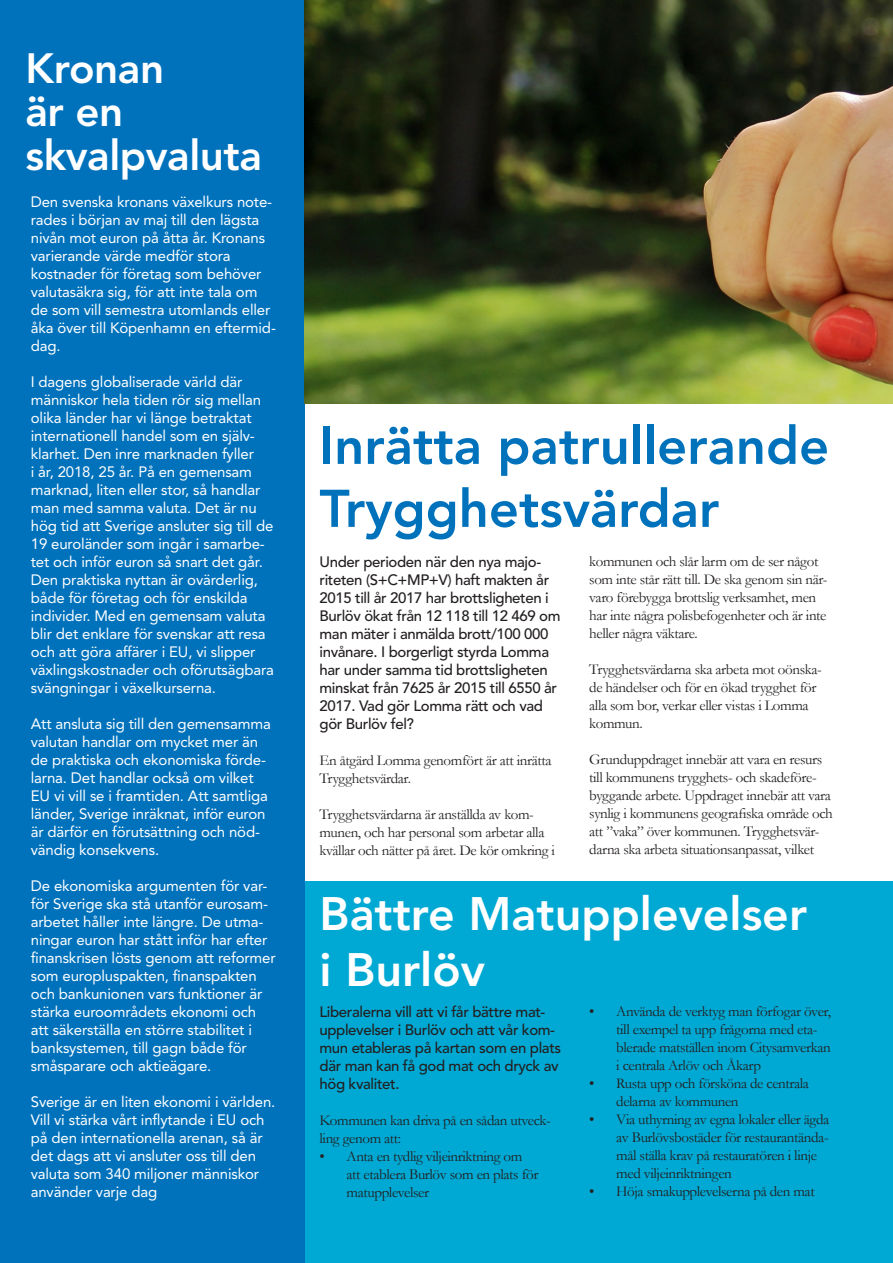
<style>
.page{position:relative;width:893px;height:1263px;background:#fff}
.page>*{position:absolute;margin:0;border:0;box-sizing:border-box;transform-origin:0 0}
.t1{font:800 52.5px/63px "Avenir LT Std";color:#0072bc}
.t2{font:800 46.5px "Avenir LT Std";color:#fff}
.t3{font:800 42px/43.5px "Avenir LT Std";letter-spacing:-.01em;color:#fff}
.t4{font:15px/18px "Avenir LT Std";letter-spacing:-.01em;color:#fff}
.t5{font:15px/18px "Garamond";letter-spacing:-.025em;color:#231f20}
.t6{font:500 15px/18px "Avenir LT Std";letter-spacing:-.025em;color:#231f20}
</style>
<div class="page">
<div style="left:304px;top:881px;width:589px;height:382px;background:#00a9d4"></div>
<div style="left:0;top:0;width:304px;height:1263px;background:#0072bc"></div>
<img style="left:304px;top:0;width:589px;height:404px">
<p class="t3" style="left:26px;top:47px;width:140px">Kronan är en</p>
<p class="t3" style="left:26px;top:134px;width:238px">skvalpvaluta</p>
<p class="t4" style="left:31px;top:192px;width:247px">Den svenska kronans växelkurs note&shy;rades i början av maj till den lägsta nivån mot euron på åtta år. Kronans varierande värde medför stora kostnader för företag som behöver valutasäkra sig, för att inte tala om de som vill semestra utomlands eller åka över till Köpenhamn en eftermid&shy;dag.</p>
<p class="t4" style="left:31px;top:372px;width:245px">I dagens globaliserade värld där människor hela tiden rör sig mellan olika länder har vi länge betraktat internationell handel som en själv&shy;klarhet. Den inre marknaden fyller<br>i år, 2018, 25 år. På en gemensam marknad, liten eller stor, så handlar man med samma valuta. Det är nu hög tid att Sverige ansluter sig till de 19 euroländer som ingår i samarbe&shy;tet och inför euron så snart det går.<br>Den praktiska nyttan är ovärderlig, både för företag och för enskilda individer. Med en gemensam valuta blir det enklare för svenskar att resa och att göra affärer i EU, vi slipper växlingskostnader och oförutsägbara svängningar i växelkurserna.</p>
<p class="t4" style="left:31px;top:714px;width:241px">Att ansluta sig till den gemensamma valutan handlar om mycket mer än de praktiska och ekonomiska förde&shy;larna. Det handlar också om vilket EU vi vill se i framtiden. Att samtliga länder, Sverige inräknat, inför euron är därför en förutsättning och nöd&shy;vändig konsekvens.</p>
<p class="t4" style="left:31px;top:876px;width:246px">De ekonomiska argumenten för var&shy;för Sverige ska stå utanför eurosam&shy;arbetet håller inte längre. De utma&shy;ningar euron har stått inför har efter finanskrisen lösts genom att reformer som europluspakten, finanspakten och bankunionen vars funktioner är stärka euroområdets ekonomi och att säkerställa en större stabilitet i banksystemen, till gagn både för småsparare och aktieägare.</p>
<p class="t4" style="left:31px;top:1092px;width:246px">Sverige är en liten ekonomi i världen.<br>Vill vi stärka vårt inflytande i EU och på den internationella arenan, så är det dags att vi ansluter oss till den valuta som 340 miljoner människor använder varje dag</p>
<p class="t1" style="left:320px;top:414px;width:511px">Inrätta patrullerande<br>Trygghetsvärdar</p>
<p class="t6" style="left:320px;top:553px;width:242px">Under perioden när den nya majo&shy;riteten (S+C+MP+V) haft makten år<br>2015 till år 2017 har brottsligheten i<br>Burlöv ökat från 12 118 till 12 469 om man mäter i anmälda brott/100 000 invånare. I borgerligt styrda Lomma har under samma tid brottsligheten minskat från 7625 år 2015 till 6550 år<br>2017. Vad gör Lomma rätt och vad gör Burlöv fel?</p>
<p class="t5" style="left:320px;top:751px;width:234px">En åtgärd Lomma genomfört är att inrätta<br>Trygghetsvärdar.</p>
<p class="t5" style="left:320px;top:805px;width:237px">Trygghetsvärdarna är anställda av kom&shy;munen, och har personal som arbetar alla kvällar och nätter på året. De kör omkring i</p>
<p class="t5" style="left:589px;top:552px;width:240px">kommunen och slår larm om de ser något som inte står rätt till. De ska genom sin när&shy;varo förebygga brottslig verksamhet, men har inte några polisbefogenheter och är inte heller några väktare.</p>
<p class="t5" style="left:589px;top:660px;width:234px">Trygghetsvärdarna ska arbeta mot oönska&shy;de händelser och för en ökad trygghet för alla som bor, verkar eller vistas i Lomma kommun.</p>
<p class="t5" style="left:589px;top:750px;width:245px">Grunduppdraget innebär att vara en resurs till kommunens trygghets- och skadeföre&shy;byggande arbete. Uppdraget innebär att vara synlig i kommunens geografiska område och att ”vaka” över kommunen. Trygghetsvär&shy;darna ska arbeta situationsanpassat, vilket</p>
<p class="t2" style="left:320px;top:887px;width:489px">Bättre Matupplevelser</p>
<p class="t2" style="left:320px;top:942px;width:167px">i Burlöv</p>
<p class="t6" style="left:320px;top:1003px;width:243px">Liberalerna vill att vi får bättre mat&shy;upplevelser i Burlöv och att vår kom&shy;mun etableras på kartan som en plats där man kan få god mat och dryck av hög kvalitet.</p>
<p class="t5" style="left:320px;top:1111px;width:233px">Kommunen kan driva på en sådan utveck&shy;ling genom att:</p>
<p class="t5" style="left:347px;top:1147px;width:193px;text-indent:-27px">• Anta en tydlig viljeinriktning om att etablera Burlöv som en plats för matupplevelser</p>
<p class="t5" style="left:616px;top:1001px;width:216px;text-indent:-27px">• Använda de verktyg man förfogar över, till exempel ta upp frågorna med eta&shy;blerade matställen inom Citysamverkan i centrala Arlöv och Åkarp</p>
<p class="t5" style="left:616px;top:1073px;width:194px;text-indent:-27px">• Rusta upp och försköna de centrala delarna av kommunen</p>
<p class="t5" style="left:616px;top:1109px;width:214px;text-indent:-27px">• Via uthyrning av egna lokaler eller ägda av Burlövsbostäder för restaurantända&shy;mål ställa krav på restauratören i linje med viljeinriktningen</p>
<p class="t5" style="left:589px;top:1181px;width:227px">• Höja smakupplevelserna på den mat</p>
</div>
